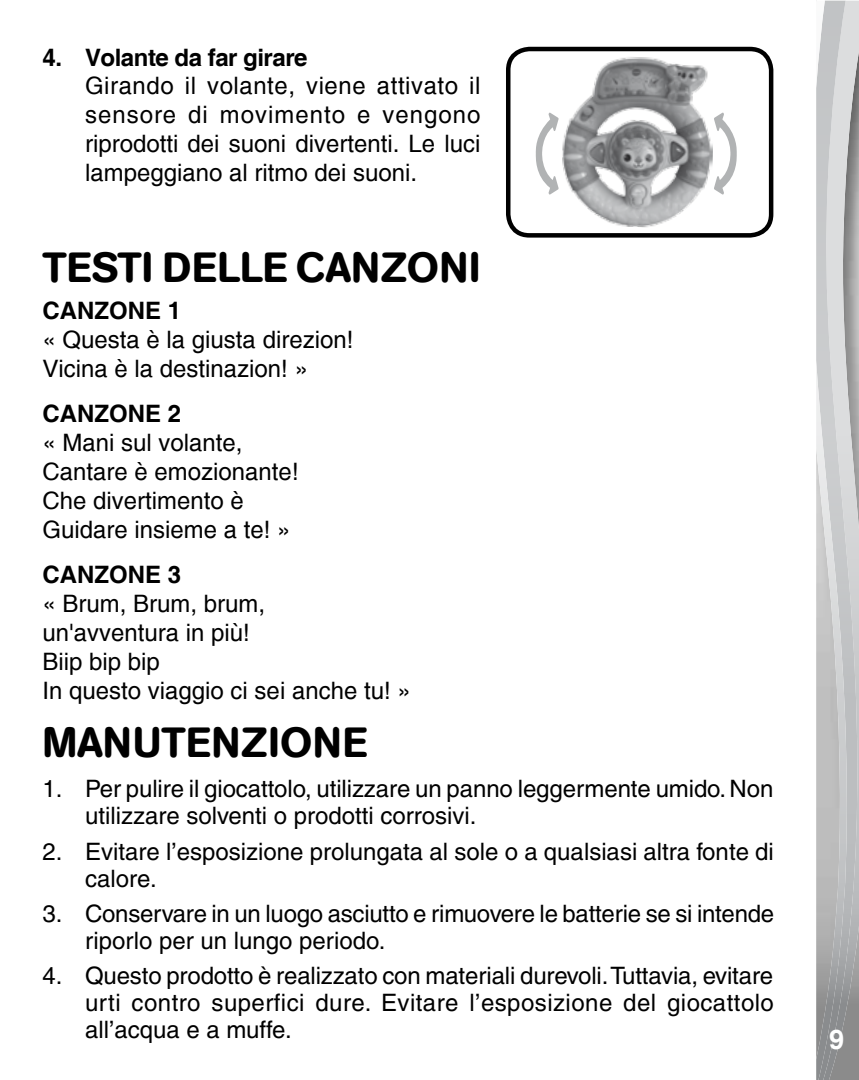
<style>
.page{position:relative;width:859px;height:1080px;background:#fff}
.page>*{position:absolute;margin:0;border:0;box-sizing:border-box;transform-origin:0 0}
.t1{font:500 42px "AG Book Rounded";letter-spacing:.02em;color:#000}
.t2{font:700 27px "Helvetica";color:#fff}
.t3{font:500 24px/27px "Helvetica";color:#000}
.t4{font:24px/28.8px "Helvetica";color:#000}
.t5{font:700 24px "Helvetica";color:#000}
.t6{font:700 24px "Helvetica";letter-spacing:-.02em;color:#000}
</style>
<div class="page">
<img style="left:849px;top:1px;width:10px;height:1079px">
<img style="left:816px;top:1px;width:33px;height:1079px">
<img style="left:558px;top:57px;width:155px;height:171px">
<div style="left:506px;top:47px;width:267px;height:191px;border:4px solid #000;border-radius:21px"></div>
<svg style="left:714px;top:113px;width:23px;height:82px"></svg>
<svg style="left:535px;top:113px;width:23px;height:82px"></svg>
<p class="t6" style="left:43px;top:43px;width:267px">4. Volante da far girare</p>
<p class="t4" style="left:85px;top:72px;width:397px;text-align:justify">Girando il volante, viene attivato il sensore di movimento e vengono riprodotti dei suoni divertenti. Le luci lampeggiano al ritmo dei suoni.</p>
<h1 class="t1" style="left:43px;top:242px;width:439px">TESTI DELLE CANZONI</h1>
<p class="t5" style="left:43px;top:296px;width:140px">CANZONE 1</p>
<p class="t4" style="left:43px;top:325px;width:312px">« Questa è la giusta direzion!<br>Vicina è la destinazion! »</p>
<p class="t5" style="left:43px;top:399px;width:140px">CANZONE 2</p>
<p class="t4" style="left:43px;top:429px;width:258px">« Mani sul volante,<br>Cantare è emozionante!<br>Che divertimento è<br>Guidare insieme a te! »</p>
<p class="t5" style="left:43px;top:560px;width:140px">CANZONE 3</p>
<p class="t4" style="left:43px;top:590px;width:370px">« Brum, Brum, brum,<br>un'avventura in più!<br>Biip bip bip<br>In questo viaggio ci sei anche tu! »</p>
<h1 class="t1" style="left:43px;top:718px;width:326px">MANUTENZIONE</h1>
<p class="t3" style="left:85px;top:775px;width:690px;text-indent:-43px">1. Per pulire il giocattolo, utilizzare un panno leggermente umido. Non utilizzare solventi o prodotti corrosivi.</p>
<p class="t3" style="left:85px;top:838px;width:690px;text-indent:-43px">2. Evitare l’esposizione prolungata al sole o a qualsiasi altra fonte di calore.</p>
<p class="t3" style="left:85px;top:900px;width:691px;text-indent:-43px">3. Conservare in un luogo asciutto e rimuovere le batterie se si intende riporlo per un lungo periodo.</p>
<p class="t3" style="left:85px;top:962px;width:690px;text-align:justify;text-indent:-43px">4. Questo prodotto è realizzato con materiali durevoli. Tuttavia, evitare urti contro superfici dure. Evitare l’esposizione del giocattolo all’acqua e a muffe.</p>
<p class="t2" style="left:829px;top:1023px;width:17px">9</p>
</div>
